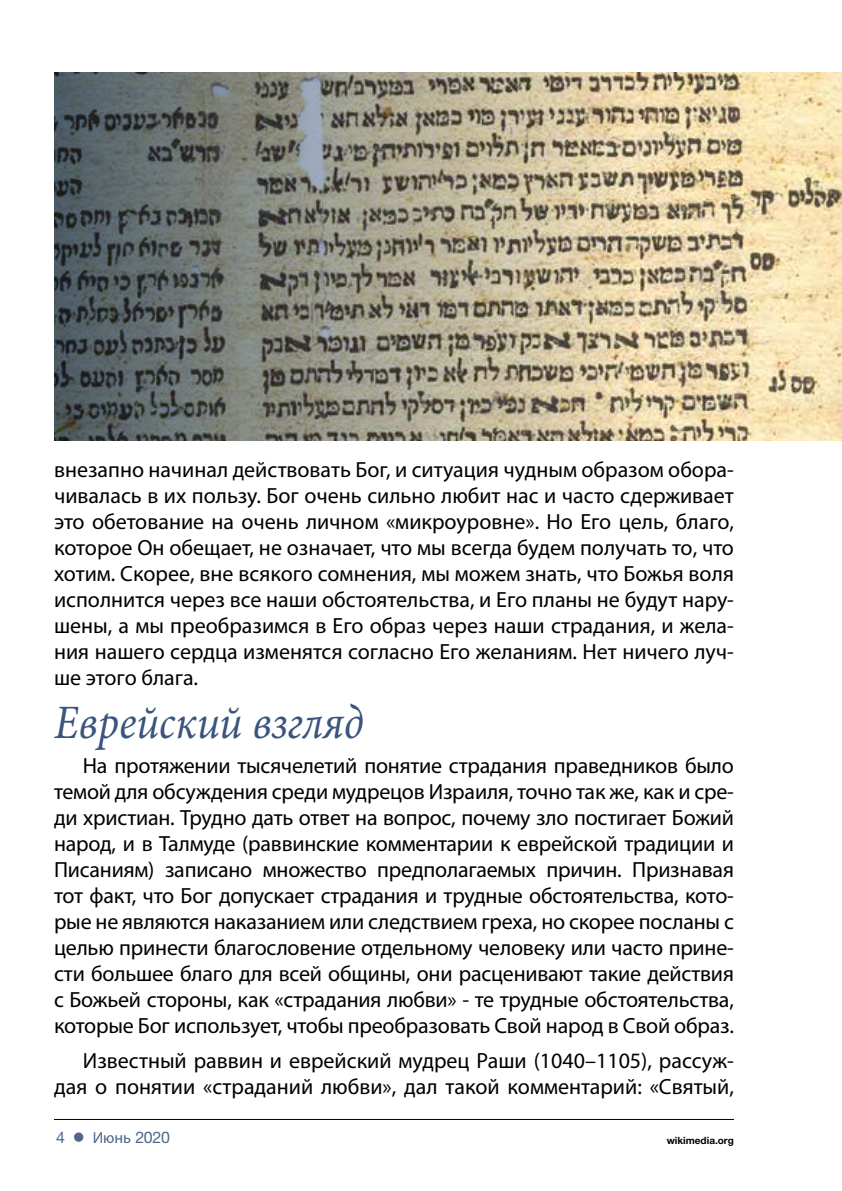
<style>
.page{position:relative;width:842px;height:1191px;background:#fff}
.page>*{position:absolute;margin:0;border:0;box-sizing:border-box;transform-origin:0 0}
.t1{font:italic 48px "Minion Pro";color:#3a547c;scale:.9 1}
.t2{font:22px/26px "Myriad Pro";color:#000;text-align:justify}
.t3{font:16px "Helvetica Neue LT Std";color:#4d6689}
.t4{font:700 10px "Helvetica Neue LT Std";color:#000}
.s1{font-family:"Myriad Pro"}
</style>
<div class="page">
<hr style="left:54px;top:1119px;width:680px;height:1px;background:#000">
<img style="left:54px;top:72px;width:788px;height:368px">
<p class="t2" style="left:54px;top:456px;width:681px">внезапно начинал действовать Бог, и ситуация чудным образом обора&shy;чивалась в их пользу. Бог очень сильно любит нас и часто сдерживает это обетование на очень личном «микроуровне». Но Его цель, благо, которое Он обещает, не означает, что мы всегда будем получать то, что хотим. Скорее, вне всякого сомнения, мы можем знать, что Божья воля исполнится через все наши обстоятельства, и Его планы не будут нару&shy;шены, а мы преобразимся в Его образ через наши страдания, и жела&shy;ния нашего сердца изменятся согласно Его желаниям. Нет ничего луч&shy;ше этого блага.</p>
<h1 class="t1" style="left:54px;top:689px;width:345px">Еврейский взгляд</h1>
<p class="t2" style="left:54px;top:752px;width:681px;text-indent:29px">На протяжении тысячелетий понятие страдания праведников было темой для обсуждения среди мудрецов Израиля, точно так же, как и сре&shy;ди христиан. Трудно дать ответ на вопрос, почему зло постигает Божий народ, и в Талмуде (раввинские комментарии к еврейской традиции и Писаниям) записано множество предполагаемых причин. Признавая тот факт, что Бог допускает страдания и трудные обстоятельства, кото&shy;рые не являются наказанием или следствием греха, но скорее посланы с целью принести благословение отдельному человеку или часто прине&shy;сти большее благо для всей общины, они расценивают такие действия с Божьей стороны, как «страдания любви» - те трудные обстоятельства, которые Бог использует, чтобы преобразовать Свой народ в Свой образ.</p>
<p class="t2" style="left:54px;top:1047px;width:681px;text-align:right">Известный раввин и еврейский мудрец Раши (1040–1105), рассуж&shy;дая о понятии «страданий любви», дал такой комментарий: «Святый,</p>
<p class="t4" style="left:667px;top:1134px;width:69px">wikimedia.org</p>
<p class="t3" style="left:56px;top:1128px;width:115px">4 ● <span class="s1">Июнь</span> 2020</p>
</div>
